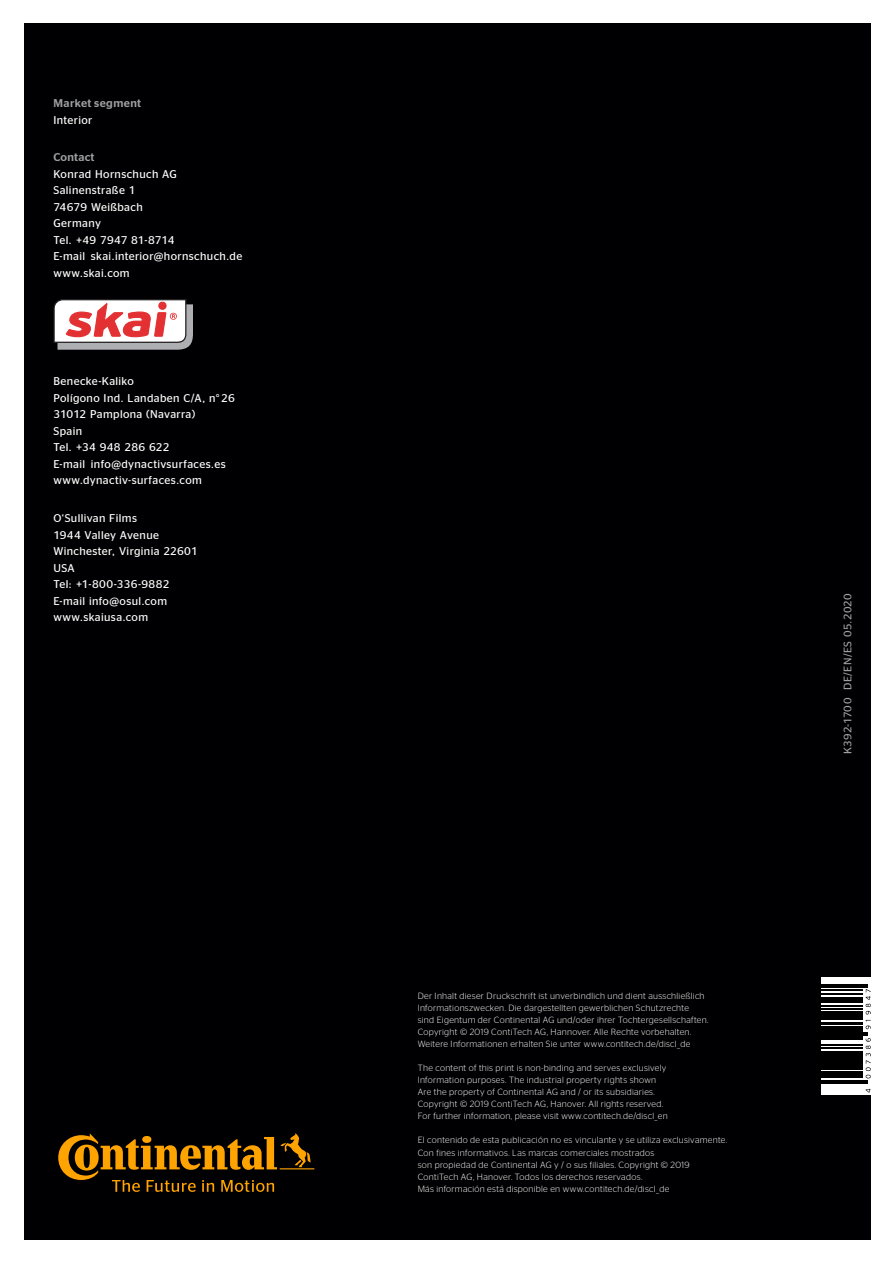
<style>
.page{position:relative;width:894px;height:1261px;background:#fff}
.page>*{position:absolute;margin:0;border:0;box-sizing:border-box;transform-origin:0 0}
.t1{font:11.25px/16.5px "Continental Stag Sans LCG";letter-spacing:.03em;color:#fff}
.t2{font:500 11.25px/16.5px "Continental Stag Sans LCG";letter-spacing:.04em;color:#9d9fa2}
.t3{font:11.25px "Continental Stag Sans LCG";color:#fff}
.t4{font:10.95px "Continental Stag Sans LCG";letter-spacing:.02em;color:#9d9fa2}
.t5{font:300 9px/12px "Continental Stag Sans";letter-spacing:.035em;color:#fff}
.s1{font-weight:400;color:#fff}
.s2{font-weight:500;color:#9d9fa2}
</style>
<div class="page">
<div style="left:24px;top:23px;width:846px;height:1216px;background:#000002"></div>
<svg style="left:53px;top:299px;width:140px;height:51px;background:#d6abac"></svg>
<div style="left:159px;top:302px;width:7px;height:7px;background:#e33133;border-radius:50%"></div>
<div style="left:158px;top:302px;width:9px;height:8px;border:1px solid #e33133;border-radius:50%"></div>
<svg style="left:58px;top:1133px;width:256px;height:59px"></svg>
<svg style="left:821px;top:977px;width:49px;height:117px;fill:#fff"></svg>
<hr style="left:821px;top:1082px;width:46px;height:2px;background:#000">
<hr style="left:821px;top:1080px;width:46px;height:1px;background:#000">
<svg style="left:866px;top:1088px;width:4px;height:4px"></svg>
<hr style="left:821px;top:1076px;width:41px;height:1px;background:#000">
<hr style="left:821px;top:1075px;width:41px;height:1px;background:#000">
<hr style="left:821px;top:1073px;width:41px;height:1px;background:#000">
<hr style="left:821px;top:1071px;width:41px;height:1px;background:#000">
<hr style="left:821px;top:1068px;width:41px;height:1px;background:#000">
<hr style="left:821px;top:1067px;width:41px;height:1px;background:#000">
<hr style="left:821px;top:1066px;width:41px;height:1px;background:#000">
<hr style="left:821px;top:1064px;width:41px;height:1px;background:#000">
<hr style="left:821px;top:1063px;width:41px;height:1px;background:#000">
<hr style="left:821px;top:1062px;width:41px;height:1px;background:#000">
<hr style="left:821px;top:1059px;width:41px;height:1px;background:#000">
<hr style="left:821px;top:1058px;width:41px;height:1px;background:#000">
<hr style="left:821px;top:1056px;width:41px;height:1px;background:#000">
<hr style="left:821px;top:1055px;width:41px;height:1px;background:#000">
<hr style="left:821px;top:1054px;width:41px;height:1px;background:#000">
<hr style="left:821px;top:1053px;width:41px;height:1px;background:#000">
<hr style="left:821px;top:1051px;width:41px;height:1px;background:#000">
<hr style="left:821px;top:1047px;width:41px;height:1px;background:#000">
<hr style="left:821px;top:1044px;width:41px;height:1px;background:#000">
<hr style="left:821px;top:1039px;width:41px;height:1px;background:#000">
<hr style="left:821px;top:1036px;width:41px;height:1px;background:#000">
<svg style="left:866px;top:1038px;width:4px;height:40px"></svg>
<hr style="left:821px;top:1034px;width:46px;height:1px;background:#000">
<hr style="left:821px;top:1032px;width:46px;height:1px;background:#000">
<hr style="left:821px;top:1030px;width:41px;height:1px;background:#000">
<hr style="left:821px;top:1029px;width:41px;height:1px;background:#000">
<hr style="left:821px;top:1028px;width:41px;height:1px;background:#000">
<hr style="left:821px;top:1026px;width:41px;height:1px;background:#000">
<hr style="left:821px;top:1023px;width:41px;height:1px;background:#000">
<hr style="left:821px;top:1022px;width:41px;height:1px;background:#000">
<hr style="left:821px;top:1019px;width:41px;height:1px;background:#000">
<hr style="left:821px;top:1018px;width:41px;height:1px;background:#000">
<svg style="left:865px;top:1020px;width:5px;height:9px"></svg>
<hr style="left:821px;top:1015px;width:41px;height:2px;background:#000">
<hr style="left:821px;top:1014px;width:41px;height:1px;background:#000">
<hr style="left:821px;top:1013px;width:41px;height:1px;background:#000">
<hr style="left:821px;top:1011px;width:41px;height:1px;background:#000">
<hr style="left:821px;top:1008px;width:41px;height:1px;background:#000">
<hr style="left:821px;top:1005px;width:41px;height:1px;background:#000">
<hr style="left:821px;top:1001px;width:41px;height:1px;background:#000">
<hr style="left:821px;top:999px;width:41px;height:1px;background:#000">
<hr style="left:821px;top:998px;width:41px;height:1px;background:#000">
<hr style="left:821px;top:997px;width:41px;height:1px;background:#000">
<hr style="left:821px;top:993px;width:41px;height:2px;background:#000">
<hr style="left:821px;top:989px;width:41px;height:1px;background:#000">
<svg style="left:866px;top:989px;width:4px;height:25px"></svg>
<hr style="left:821px;top:986px;width:46px;height:1px;background:#000">
<hr style="left:821px;top:984px;width:46px;height:1px;background:#000">
<p class="t2" style="left:53px;top:94px;width:89px">Market segment<br><span class="s1">Interior</span></p>
<p class="t1" style="left:53px;top:148px;width:125px"><span class="s2">Contact<br></span>Konrad Hornschuch AG</p>
<p class="t1" style="left:53px;top:181px;width:84px">Salinenstraße 1</p>
<p class="t1" style="left:53px;top:198px;width:91px">74679 Weißbach</p>
<p class="t1" style="left:53px;top:214px;width:49px">Germany</p>
<p class="t3" style="left:53px;top:232px;width:123px">Tel. +49 7947 81-8714</p>
<p class="t1" style="left:53px;top:247px;width:190px">E-mail skai.interior@hornschuch.de www.skai.com</p>
<p class="t1" style="left:53px;top:372px;width:82px">Benecke-Kaliko</p>
<p class="t1" style="left:53px;top:389px;width:183px">Polígono Ind. Landaben C/A, n° 26</p>
<p class="t1" style="left:53px;top:405px;width:143px">31012 Pamplona (Navarra)</p>
<p class="t1" style="left:53px;top:422px;width:30px">Spain</p>
<p class="t1" style="left:53px;top:438px;width:118px">Tel. +34 948 286 622</p>
<p class="t1" style="left:53px;top:455px;width:174px">E-mail info@dynactivsurfaces.es www.dynactiv-surfaces.com</p>
<p class="t1" style="left:53px;top:509px;width:85px">O‘Sullivan Films</p>
<p class="t1" style="left:53px;top:525px;width:107px">1944 Valley Avenue</p>
<p class="t1" style="left:53px;top:542px;width:146px">Winchester, Virginia 22601</p>
<p class="t1" style="left:53px;top:558px;width:23px">USA</p>
<p class="t1" style="left:53px;top:575px;width:117px">Tel: +1-800-336-9882</p>
<p class="t1" style="left:53px;top:591px;width:115px">E-mail info@osul.com</p>
<p class="t1" style="left:53px;top:608px;width:96px">www.skaiusa.com</p>
<p class="t5" style="left:418px;top:990px;width:292px">Der Inhalt dieser Druckschrift ist unverbindlich und dient ausschließlich Informationszwecken. Die dargestellten gewerblichen Schutzrechte<br>sind Eigentum der Continental AG und/oder ihrer Tochtergesellschaften.<br>Copyright © 2019 ContiTech AG, Hannover. Alle Rechte vorbehalten.</p>
<p class="t5" style="left:418px;top:1038px;width:274px">Weitere Informationen erhalten Sie unter www.contitech.de/discl_de</p>
<p class="t5" style="left:418px;top:1062px;width:250px">The content of this print is non-binding and serves exclusively</p>
<p class="t5" style="left:418px;top:1074px;width:240px">Information purposes. The industrial property rights shown</p>
<p class="t5" style="left:418px;top:1086px;width:239px">Are the property of Continental AG and / or its subsidiaries.</p>
<p class="t5" style="left:418px;top:1098px;width:247px">Copyright © 2019 ContiTech AG, Hanover. All rights reserved.</p>
<p class="t5" style="left:418px;top:1110px;width:252px">For further information, please visit www.contitech.de/discl_en</p>
<p class="t5" style="left:418px;top:1134px;width:311px">El contenido de esta publicación no es vinculante y se utiliza exclusivamente.<br>Con fines informativos. Las marcas comerciales mostrados</p>
<p class="t5" style="left:418px;top:1158px;width:273px">son propiedad de Continental AG y / o sus filiales. Copyright © 2019<br>ContiTech AG, Hanover. Todos los derechos reservados.</p>
<p class="t5" style="left:418px;top:1182px;width:253px">Más información está disponible en www.contitech.de/discl_de</p>
<p class="t4" style="left:840px;top:754px;width:162px;rotate:-90deg">K392-1700 DE/EN/ES 05.2020</p>
</div>
